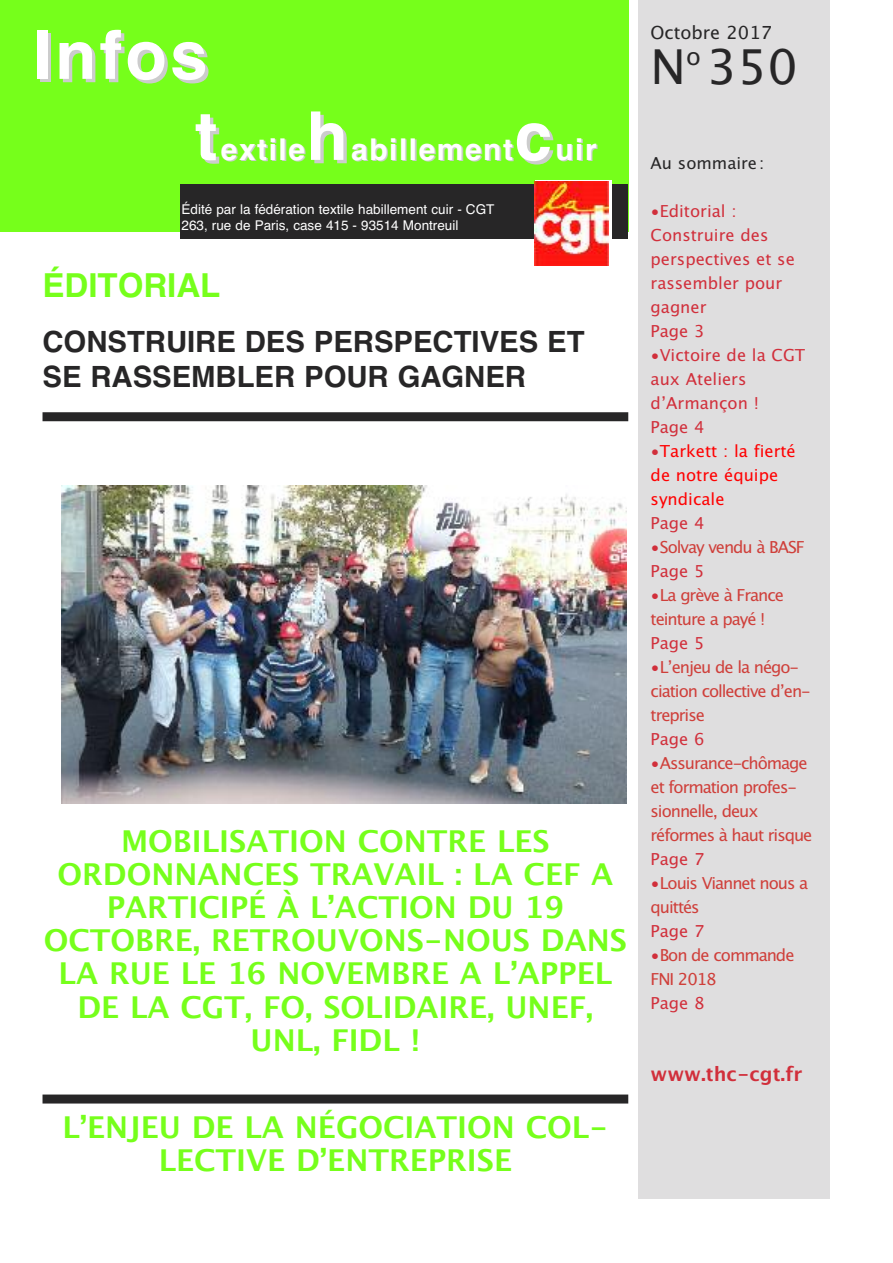
<style>
.page{position:relative;width:893px;height:1263px;background:#fff}
.page>*{position:absolute;margin:0;border:0;box-sizing:border-box;transform-origin:0 0}
.t1{font:700 67.5px/81px "Helvetica";letter-spacing:.05em;color:#fff;text-align:right}
.t2{font:48px "Lucida Grande";color:#272627}
.t3{font:700 33px "Helvetica";color:#76ff1b}
.t4{font:700 30px/33px "Lucida Grande";color:#76ff1b;text-align:center}
.t5{font:700 30px "Helvetica";letter-spacing:.05em;color:#fff}
.t6{font:700 29.25px/35.1px "Helvetica";color:#272627}
.t7{font:700 19.5px "Lucida Grande";color:#d12f3b}
.t8{font:18px "Lucida Grande";color:#272627}
.t9{font:16.5px/24px "Lucida Grande";letter-spacing:-.065em;color:#cf3f3a}
.t10{font:16.5px/24px "Lucida Grande";color:#d12f3b}
.t11{font:16.5px/24px "Lucida Grande";color:#ff0001}
.t12{font:16.5px "Lucida Grande";color:#272627}
.t13{font:13.5px/16.2px "Helvetica";color:#fff}
.s1{color:#d12f3b}
</style>
<div class="page">
<div style="left:638px;top:0;width:191px;height:1199px;background:#dfdedf"></div>
<div style="left:0;top:0;width:628px;height:232px;background:#76ff1b"></div>
<div style="left:180px;top:184px;width:447px;height:55px;background:#272627"></div>
<div style="left:535px;top:180px;width:76px;height:86px;background:linear-gradient(to bottom,#fff,#fff)"></div>
<img style="left:535px;top:182px;width:74px;height:83px">
<div style="left:43px;top:412px;width:585px;height:9px;background:#272627"></div>
<img style="left:61px;top:486px;width:565px;height:317px">
<div style="left:43px;top:1094px;width:585px;height:9px;background:#272627"></div>
<h1 class="t1" style="left:33px;top:15px;width:186px">Infos t</h1>
<h1 class="t1" style="left:307px;top:96px;width:43px">h</h1>
<h3 class="t5" style="left:221px;top:132px;width:86px">extile</h3>
<h1 class="t1" style="left:514px;top:96px;width:39px">c</h1>
<h3 class="t5" style="left:351px;top:132px;width:163px">abillement</h3>
<h3 class="t5" style="left:555px;top:132px;width:43px">uir</h3>
<p class="t13" style="left:182px;top:201px;width:314px">Édité par la fédération textile habillement cuir - CGT<br>263, rue de Paris, case 415 - 93514 Montreuil</p>
<h3 class="t3" style="left:43px;top:266px;width:179px">ÉDITORIAL</h3>
<h3 class="t6" style="left:43px;top:324px;width:544px">CONSTRUIRE DES PERSPECTIVES ET<br>SE RASSEMBLER POUR GAGNER</h3>
<h3 class="t4" style="left:44px;top:826px;width:585px">MOBILISATION CONTRE LES<br>ORDONNANCES TRAVAIL : LA CEF A<br>PARTICIPÉ À L’ACTION DU 19<br>OCTOBRE, RETROUVONS-NOUS DANS<br>LA RUE LE 16 NOVEMBRE A L’APPEL<br>DE LA CGT, FO, SOLIDAIRE, UNEF,<br>UNL, FIDL !</h3>
<h3 class="t4" style="left:62px;top:1111px;width:548px">L’ENJEU DE LA NÉGOCIATION COL-<br>LECTIVE D’ENTREPRISE</h3>
<p class="t8" style="left:651px;top:22px;width:123px">Octobre 2017</p>
<h2 class="t2" style="left:651px;top:39px;width:149px">N<sup>o</sup> 350</h2>
<p class="t12" style="left:651px;top:154px;width:115px">Au sommaire:</p>
<p class="t10" style="left:651px;top:199px;width:146px">•Editorial :<br>Construire des perspectives et se rassembler pour gagner<br>Page 3</p>
<p class="t10" style="left:651px;top:343px;width:156px">•Victoire de la CGT aux Ateliers d’Armançon !<br>Page 4</p>
<p class="t11" style="left:651px;top:439px;width:147px"><span class="s1">•</span>Tarkett : la fierté de notre équipe syndicale</p>
<p class="t10" style="left:651px;top:511px;width:55px">Page 4</p>
<p class="t9" style="left:651px;top:535px;width:156px"><span class="s1">•</span>Solvay vendu à BASF<br><span class="s1">Page 5</span></p>
<p class="t9" style="left:651px;top:583px;width:135px"><span class="s1">•</span>La grève à France teinture a payé !</p>
<p class="t10" style="left:651px;top:631px;width:55px">Page 5</p>
<p class="t9" style="left:651px;top:655px;width:162px"><span class="s1">•</span>L’enjeu de la négo&shy;ciation collective d’en&shy;treprise</p>
<p class="t10" style="left:651px;top:727px;width:55px">Page 6</p>
<p class="t9" style="left:651px;top:751px;width:163px"><span class="s1">•</span>Assurance-chômage et formation profes&shy;sionnelle, deux réformes à haut risque</p>
<p class="t10" style="left:651px;top:847px;width:55px">Page 7</p>
<p class="t9" style="left:651px;top:871px;width:159px"><span class="s1">•</span>Louis Viannet nous a quittés</p>
<p class="t10" style="left:651px;top:919px;width:55px">Page 7</p>
<p class="t9" style="left:651px;top:943px;width:145px"><span class="s1">•</span>Bon de commande<br>FNI 2018</p>
<p class="t10" style="left:651px;top:991px;width:55px">Page 8</p>
<p class="t7" style="left:651px;top:1063px;width:153px">www.thc-cgt.fr</p>
</div>
